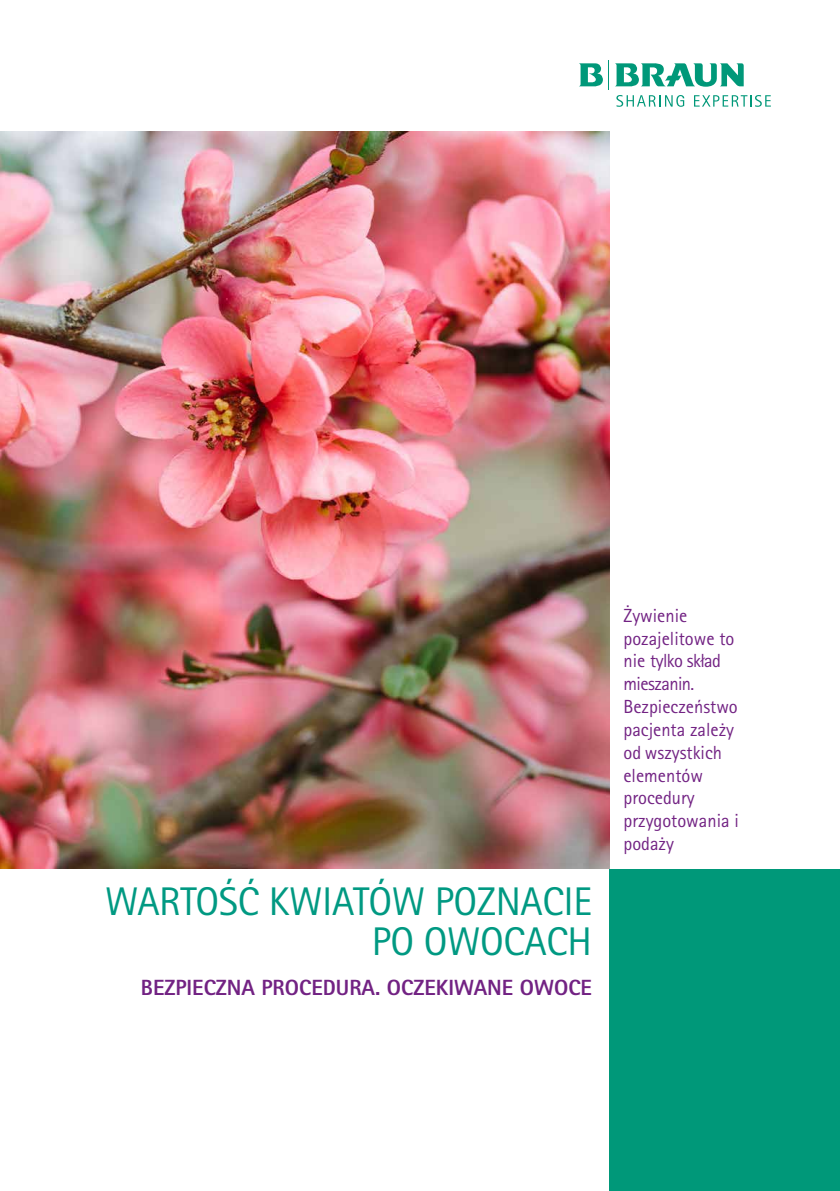
<style>
.page{position:relative;width:840px;height:1191px;background:#fff}
.page>*{position:absolute;margin:0;border:0;box-sizing:border-box;transform-origin:0 0}
.t1{font:40px/40px "Rotis Sans Serif Pro";letter-spacing:-.01em;color:#009982;text-align:right}
.t2{font:800 22px "Rotis Sans Serif Pro";color:#722283}
.t3{font:19px/22.8px "Rotis Sans Serif Pro";color:#722283}
</style>
<div class="page">
<div style="left:608px;top:869px;width:231px;height:322px;background:#009879"></div>
<svg style="left:616px;top:95px;width:68px;height:12px"></svg>
<svg style="left:694px;top:95px;width:76px;height:12px"></svg>
<svg style="left:579px;top:63px;width:23px;height:24px"></svg>
<svg style="left:608px;top:60px;width:135px;height:29px"></svg>
<img style="left:0;top:132px;width:608px;height:736px">
<h1 class="t1" style="left:105px;top:881px;width:488px">WARTOŚĆ KWIATÓW POZNACIE<br>PO OWOCACH</h1>
<p class="t2" style="left:141px;top:973px;width:452px">BEZPIECZNA PROCEDURA. OCZEKIWANE OWOCE</p>
<p class="t3" style="left:623px;top:604px;width:117px">Żywienie pozajelitowe to nie tylko skład mieszanin.<br>Bezpieczeństwo pacjenta zależy od wszystkich elementów procedury przygotowania i podaży</p>
</div>
